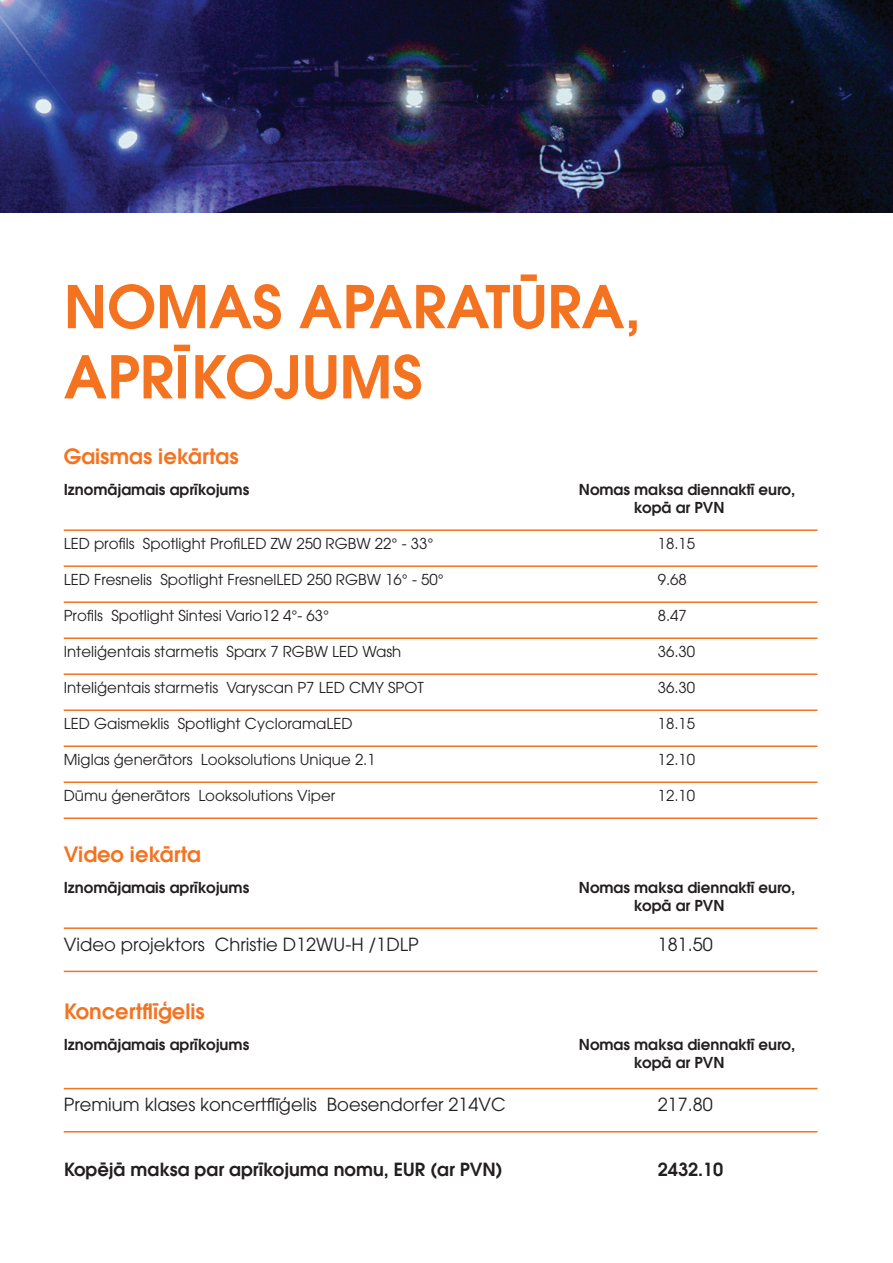
<style>
.page{position:relative;width:893px;height:1263px;background:#fff}
.page>*{position:absolute;margin:0;border:0;box-sizing:border-box;transform-origin:0 0}
.t1{font:600 58.5px/70.2px "ITC Avant Garde Pro";color:#f47321}
.t2{font:600 21px "ITC Avant Garde Pro";color:#f47321}
.t3{font:18px "ITC Avant Garde Pro";color:#231f20}
.t4{font:600 18px "ITC Avant Garde Pro";color:#231f20}
.t5{font:15px "ITC Avant Garde Pro";color:#231f20}
.t6{font:600 15px/18px "ITC Avant Garde Pro";color:#231f20}
</style>
<div class="page">
<hr style="left:64px;top:529px;width:753px;height:2px;background:#f47321">
<hr style="left:64px;top:565px;width:753px;height:2px;background:#f47321">
<hr style="left:64px;top:601px;width:753px;height:2px;background:#f47321">
<hr style="left:64px;top:637px;width:753px;height:2px;background:#f47321">
<hr style="left:64px;top:673px;width:753px;height:2px;background:#f47321">
<hr style="left:64px;top:709px;width:753px;height:2px;background:#f47321">
<hr style="left:64px;top:745px;width:753px;height:2px;background:#f47321">
<hr style="left:64px;top:781px;width:753px;height:2px;background:#f47321">
<hr style="left:64px;top:817px;width:753px;height:2px;background:#f47321">
<hr style="left:64px;top:927px;width:753px;height:2px;background:#f47321">
<hr style="left:64px;top:971px;width:753px;height:1px;background:#f47321">
<hr style="left:64px;top:1088px;width:753px;height:1px;background:#f47321">
<hr style="left:64px;top:1131px;width:753px;height:1px;background:#f47321">
<img style="left:0;top:0;width:893px;height:213px">
<h1 class="t1" style="left:64px;top:271px;width:579px">NOMAS APARATŪRA,<br>APRĪKOJUMS</h1>
<h2 class="t2" style="left:64px;top:443px;width:176px">Gaismas iekārtas</h2>
<p class="t6" style="left:64px;top:480px;width:187px">Iznomājamais aprīkojums</p>
<p class="t6" style="left:634px;top:480px;width:163px;text-indent:-55px">Nomas maksa diennaktī euro, kopā ar PVN</p>
<p class="t5" style="left:64px;top:534px;width:371px">LED profils Spotlight ProfiLED ZW 250 RGBW 22° - 33°</p>
<p class="t5" style="left:658px;top:534px;width:39px">18.15</p>
<p class="t5" style="left:64px;top:570px;width:382px">LED Fresnelis Spotlight FresnelLED 250 RGBW 16° - 50°</p>
<p class="t5" style="left:658px;top:570px;width:31px">9.68</p>
<p class="t5" style="left:64px;top:606px;width:267px">Profils Spotlight Sintesi Vario12 4°- 63°</p>
<p class="t5" style="left:658px;top:606px;width:31px">8.47</p>
<p class="t5" style="left:64px;top:642px;width:339px">Inteliģentais starmetis Sparx 7 RGBW LED Wash</p>
<p class="t5" style="left:658px;top:642px;width:39px">36.30</p>
<p class="t5" style="left:64px;top:678px;width:362px">Inteliģentais starmetis Varyscan P7 LED CMY SPOT</p>
<p class="t5" style="left:658px;top:678px;width:39px">36.30</p>
<p class="t5" style="left:64px;top:714px;width:290px">LED Gaismeklis Spotlight CycloramaLED</p>
<p class="t5" style="left:658px;top:714px;width:39px">18.15</p>
<p class="t5" style="left:64px;top:750px;width:313px">Miglas ģenerātors Looksolutions Unique 2.1</p>
<p class="t5" style="left:658px;top:750px;width:39px">12.10</p>
<p class="t5" style="left:64px;top:786px;width:273px">Dūmu ģenerātors Looksolutions Viper</p>
<p class="t5" style="left:658px;top:786px;width:39px">12.10</p>
<h2 class="t2" style="left:64px;top:841px;width:139px">Video iekārta</h2>
<p class="t6" style="left:64px;top:878px;width:187px">Iznomājamais aprīkojums</p>
<p class="t6" style="left:634px;top:878px;width:163px;text-indent:-55px">Nomas maksa diennaktī euro, kopā ar PVN</p>
<p class="t3" style="left:64px;top:933px;width:357px">Video projektors Christie D12WU-H /1DLP</p>
<p class="t3" style="left:658px;top:933px;width:56px">181.50</p>
<h2 class="t2" style="left:64px;top:997px;width:142px">Koncertflīģelis</h2>
<p class="t6" style="left:64px;top:1035px;width:187px">Iznomājamais aprīkojums</p>
<p class="t6" style="left:634px;top:1035px;width:163px;text-indent:-55px">Nomas maksa diennaktī euro, kopā ar PVN</p>
<p class="t3" style="left:64px;top:1093px;width:443px">Premium klases koncertflīģelis Boesendorfer 214VC</p>
<p class="t3" style="left:658px;top:1093px;width:56px">217.80</p>
<p class="t4" style="left:64px;top:1157px;width:440px">Kopējā maksa par aprīkojuma nomu, EUR (ar PVN)</p>
<p class="t4" style="left:658px;top:1157px;width:67px">2432.10</p>
</div>
